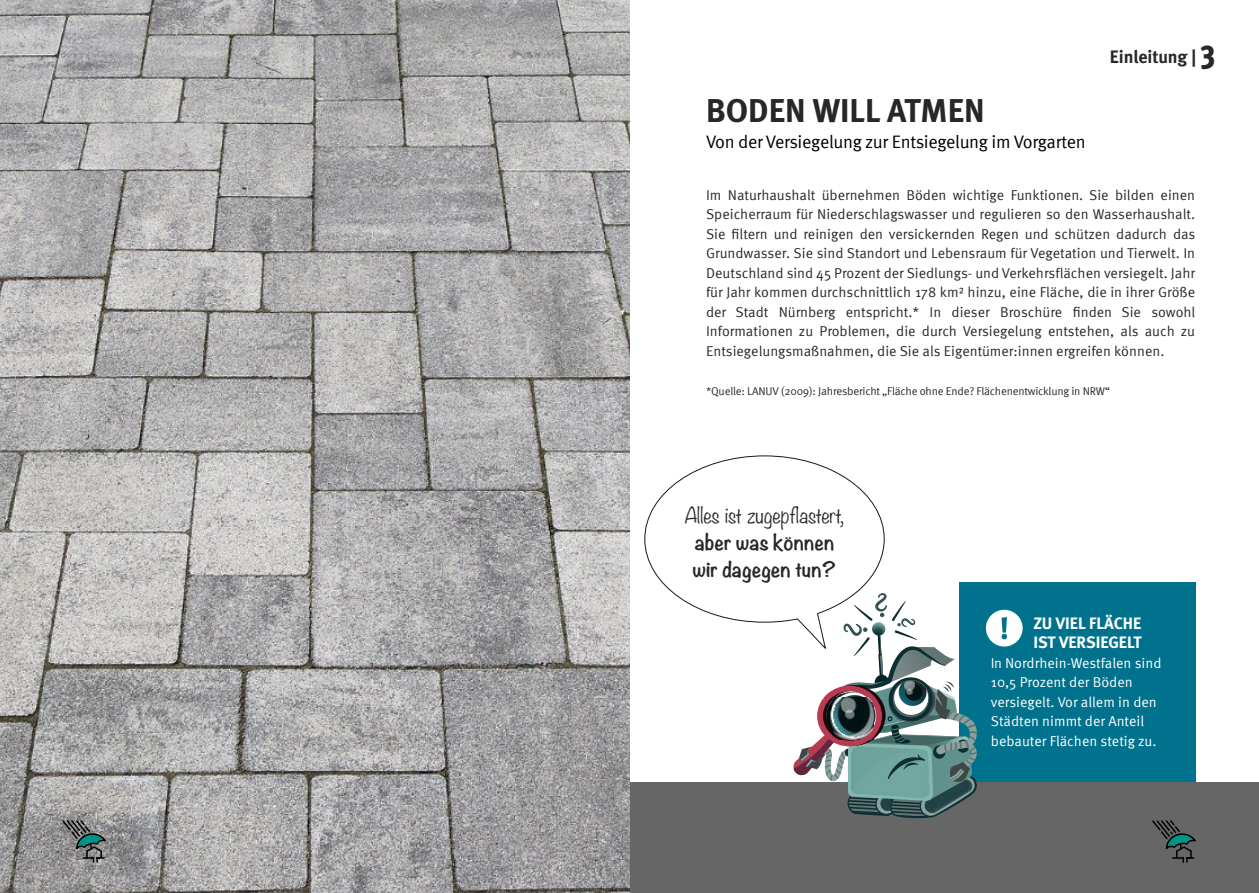
<style>
.page{position:relative;width:1259px;height:893px;background:#fff}
.page>*{position:absolute;margin:0;border:0;box-sizing:border-box;transform-origin:0 0}
.t1{font:700 33px "Meta";color:rgb(0 0 0/.85)}
.t2{font:700 19.5px/27px "Noteworthy";color:rgb(0 0 0/.85)}
.t3{font:300 19.5px "Noteworthy";color:rgb(0 0 0/.85)}
.t4{font:18px "Meta Pro";letter-spacing:-.02em;color:#000}
.t5{font:700 18px "Meta";letter-spacing:-.005em;color:rgb(0 0 0/.85)}
.t6{font:700 16.5px/19.5px "Meta";color:#fff}
.t7{font:14.25px/19.5px "Meta Pro";color:rgb(0 0 0/.85);text-align:justify}
.t8{font:14.25px/19.5px "Meta Pro";color:#fff}
.t9{font:11.25px "Meta Pro";letter-spacing:-.02em;color:rgb(0 0 0/.85)}
.s1{font-family:"Meta Pro";font-weight:800;font-stretch:condensed;font-size:33px}
</style>
<div class="page">
<div style="left:959px;top:582px;width:236px;height:201px;background:#00728d"></div>
<div style="left:629px;top:783px;width:630px;height:110px;background:#666"></div>
<img style="left:0;top:0;width:629px;height:893px">
<svg style="left:644px;top:455px;width:241px;height:168px"></svg>
<div style="left:986px;top:610px;width:36px;height:36px;background:#fff;border-radius:50%"></div>
<svg style="left:1001px;top:617px;width:6px;height:22px"></svg>
<svg style="left:62px;top:820px;width:45px;height:43px;background:#6d7877"></svg>
<svg style="left:1152px;top:820px;width:44px;height:43px"></svg>
<svg style="left:793px;top:593px;width:184px;height:225px"></svg>
<p class="t5" style="left:1110px;top:50px;width:108px">Einleitung | <span class="s1">3</span></p>
<h1 class="t1" style="left:706px;top:97px;width:280px">BODEN WILL ATMEN</h1>
<p class="t4" style="left:706px;top:134px;width:381px">Von der Versiegelung zur Entsiegelung im Vorgarten</p>
<p class="t7" style="left:706px;top:186px;width:491px">Im Naturhaushalt übernehmen Böden wichtige Funktionen. Sie bilden einen Speicherraum für Niederschlagswasser und regulieren so den Wasserhaushalt.<br>Sie filtern und reinigen den versickernden Regen und schützen dadurch das Grundwasser. Sie sind Standort und Lebensraum für Vegetation und Tierwelt. In Deutschland sind 45 Prozent der Siedlungs- und Verkehrsflächen versiegelt. Jahr für Jahr kommen durchschnittlich 178 km² hinzu, eine Fläche, die in ihrer Größe der Stadt Nürnberg entspricht.* In dieser Broschüre finden Sie sowohl Informationen zu Problemen, die durch Versiegelung entstehen, als auch zu Entsiegelungsmaßnahmen, die Sie als Eigentümer:innen ergreifen können.</p>
<p class="t9" style="left:706px;top:386px;width:405px">*Quelle: LANUV (2009): Jahresbericht „Fläche ohne Ende? Flächenentwicklung in NRW“</p>
<h2 class="t3" style="left:685px;top:502px;width:161px">Alles ist zugepflastert,</h2>
<h2 class="t2" style="left:693px;top:529px;width:145px">aber was können wir dagegen tun?</h2>
<p class="t6" style="left:1033px;top:615px;width:110px">ZU VIEL FLÄCHE<br>IST VERSIEGELT</p>
<p class="t8" style="left:991px;top:654px;width:172px">In Nordrhein-Westfalen sind<br>10,5 Prozent der Böden versiegelt. Vor allem in den<br>Städten nimmt der Anteil bebauter Flächen stetig zu.</p>
</div>
